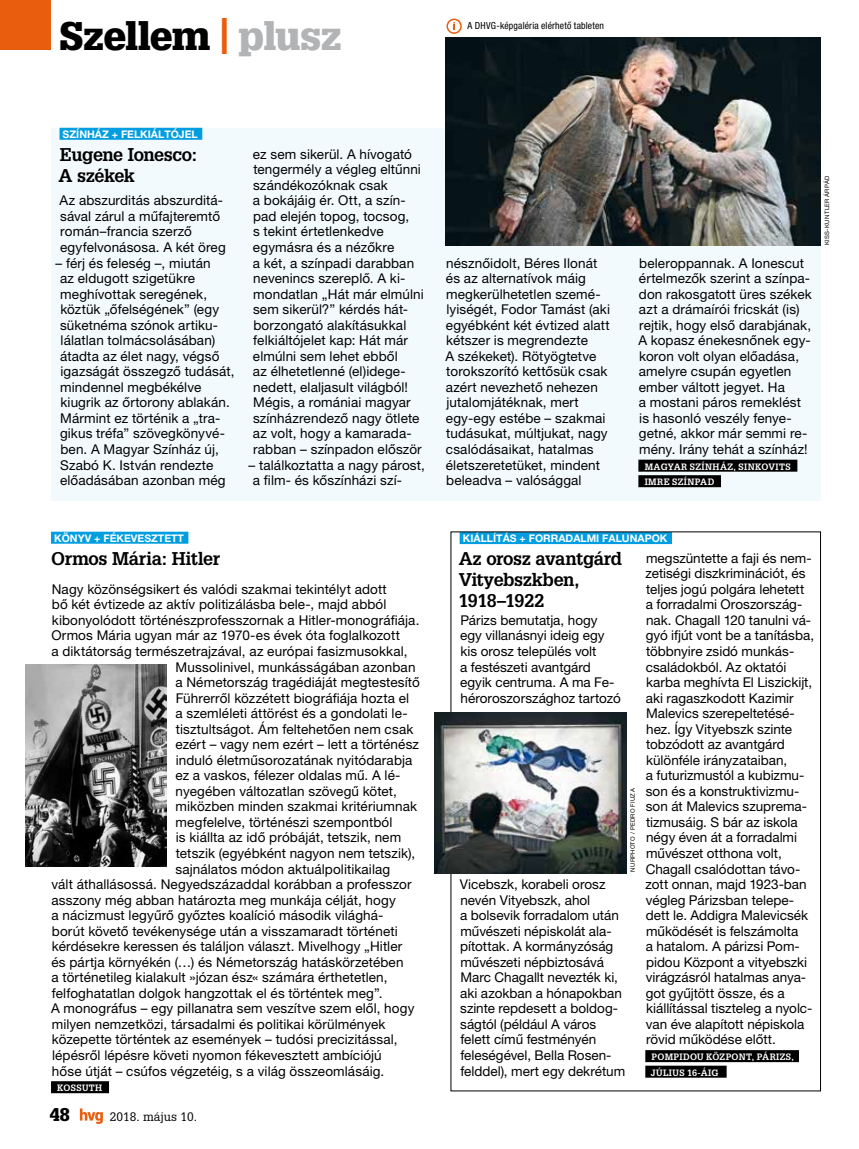
<style>
.page{position:relative;width:859px;height:1149px;background:#fff}
.page>*{position:absolute;margin:0;border:0;box-sizing:border-box;transform-origin:0 0}
.t1{font:900 39px "Glypha";letter-spacing:-.015em;color:#000}
.t2{font:700 18px/21px "Glypha";letter-spacing:-.025em;color:#000}
.t3{font:900 18px "Glypha";color:#000}
.t4{font:13.5px/15.5px "Helvetica Neue";letter-spacing:.01em;color:#000}
.t5{font:12px "Glypha";color:#000}
.t6{font:700 10.5px "Helvetica Neue";color:#fff}
.t7{font:9.75px "Helvetica Neue Cn";letter-spacing:.015em;color:#000}
.t8{font:700 9px/15.6px "Glypha";letter-spacing:.045em;color:#fff}
.t9{font:6px "Helvetica Neue";letter-spacing:.05em;color:#000}
.s1{font-size:36px;color:#e95d0f}
.s2{color:#b1b3b4}
</style>
<div class="page">
<div style="left:51px;top:531px;width:137px;height:12px;background:#009ee0"></div>
<div style="left:51px;top:1080px;width:58px;height:12px;background:#000"></div>
<div style="left:51px;top:128px;width:770px;height:372px;background:#f3fafd"></div>
<div style="left:60px;top:128px;width:142px;height:12px;background:#009ee0"></div>
<div style="left:638px;top:459px;width:159px;height:12px;background:#000"></div>
<div style="left:638px;top:475px;width:83px;height:12px;background:#000"></div>
<div style="left:460px;top:532px;width:212px;height:12px;background:#009ee0"></div>
<div style="left:645px;top:1049px;width:154px;height:12px;background:#000"></div>
<div style="left:645px;top:1065px;width:82px;height:12px;background:#000"></div>
<img style="left:445px;top:37px;width:376px;height:208px">
<img style="left:26px;top:664px;width:140px;height:202px">
<img style="left:434px;top:711px;width:192px;height:161px">
<div style="left:446px;top:19px;width:16px;height:15px;border:2px solid #e95d0f;border-radius:50%"></div>
<svg style="left:453px;top:22px;width:2px;height:8px"></svg>
<svg style="left:80px;top:1108px;width:23px;height:15px"></svg>
<div style="left:0;top:0;width:51px;height:50px;background:#e95d0f"></div>
<h1 class="t1" style="left:60px;top:12px;width:284px">Szellem <span class="s1">|</span> <span class="s2">plusz</span></h1>
<p class="t7" style="left:468px;top:20px;width:138px">A DHVG-képgaléria elérhető tableten</p>
<p class="t6" style="left:63px;top:127px;width:137px">SZÍNHÁZ + FELKIÁLTÓJEL</p>
<h2 class="t2" style="left:59px;top:143px;width:140px">Eugene Ionesco:<br>A székek</h2>
<p class="t4" style="left:60px;top:192px;width:168px">Az abszurditás abszurditá&shy;sával zárul a műfajteremtő román–francia szerző egyfelvonásosa. A két öreg</p>
<p class="t4" style="left:60px;top:254px;width:176px;text-indent:-4px">– férj és feleség –, miután<br>az eldugott szigetükre meghívottak seregének, köztük „őfelségének” (egy süketnéma szónok artiku&shy;lálatlan tolmácsolásában) átadta az élet nagy, végső igazságát összegző tudását, mindennel megbékélve kiugrik az őrtorony ablakán.<br>Mármint ez történik a „tra&shy;gikus tréfa” szövegkönyvé&shy;ben. A Magyar Színház új,<br>Szabó K. István rendezte előadásában azonban még</p>
<p class="t4" style="left:253px;top:146px;width:172px">ez sem sikerül. A hívogató tengermély a végleg eltűnni szándékozóknak csak<br>a bokájáig ér. Ott, a szín&shy;pad elején topog, tocsog,<br>s tekint értetlenkedve egymásra és a nézőkre<br>a két, a színpadi darabban nevenincs szereplő. A ki&shy;mondatlan „Hát már elmúlni sem sikerül?” kérdés hát&shy;borzongató alakításukkal felkiáltójelet kap: Hát már elmúlni sem lehet ebből<br>az élhetetlenné (el)idege&shy;nedett, elaljasult világból!<br>Mégis, a romániai magyar színházrendező nagy ötlete az volt, hogy a kamarada&shy;rabban – színpadon először</p>
<p class="t4" style="left:253px;top:456px;width:173px;text-indent:-4px">– találkoztatta a nagy párost, a film- és kőszínházi szí-</p>
<p class="t6" style="left:54px;top:531px;width:131px">KÖNYV + FÉKEVESZTETT</p>
<h2 class="t2" style="left:51px;top:547px;width:170px">Ormos Mária: Hitler</h2>
<p class="t4" style="left:52px;top:581px;width:337px">Nagy közönségsikert és valódi szakmai tekintélyt adott</p>
<p class="t4" style="left:52px;top:596px;width:336px">bő két évtizede az aktív politizálásba bele-, majd abból</p>
<p class="t4" style="left:52px;top:612px;width:369px">kibonyolódott történészprofesszornak a Hitler-monográfiája.</p>
<p class="t4" style="left:51px;top:627px;width:350px">Ormos Mária ugyan már az 1970-es évek óta foglalkozott</p>
<p class="t4" style="left:52px;top:643px;width:357px">a diktátorság természetrajzával, az európai fasizmusokkal,</p>
<p class="t4" style="left:176px;top:658px;width:241px">Mussolinivel, munkásságában azonban</p>
<p class="t4" style="left:175px;top:674px;width:246px">a Németország tragédiáját megtestesítő</p>
<p class="t4" style="left:176px;top:689px;width:235px">Führerről közzétett biográfiája hozta el</p>
<p class="t4" style="left:175px;top:705px;width:234px">a szemléleti áttörést és a gondolati le-</p>
<p class="t4" style="left:176px;top:720px;width:239px">tisztultságot. Ám feltehetően nem csak</p>
<p class="t4" style="left:175px;top:736px;width:245px">ezért – vagy nem ezért – lett a történész</p>
<p class="t4" style="left:176px;top:751px;width:238px">induló életműsorozatának nyitódarabja</p>
<p class="t4" style="left:175px;top:767px;width:227px">ez a vaskos, félezer oldalas mű. A lé-</p>
<p class="t4" style="left:176px;top:782px;width:223px">nyegében változatlan szövegű kötet,</p>
<p class="t4" style="left:176px;top:798px;width:243px">miközben minden szakmai kritériumnak</p>
<p class="t4" style="left:176px;top:813px;width:218px">megfelelve, történészi szempontból</p>
<p class="t4" style="left:176px;top:829px;width:227px">is kiállta az idő próbáját, tetszik, nem</p>
<p class="t4" style="left:176px;top:844px;width:241px">tetszik (egyébként nagyon nem tetszik),</p>
<p class="t4" style="left:175px;top:860px;width:216px">sajnálatos módon aktuálpolitikailag</p>
<p class="t4" style="left:52px;top:875px;width:361px">vált áthallásossá. Negyedszázaddal korábban a professzor</p>
<p class="t4" style="left:52px;top:891px;width:346px">asszony még abban határozta meg munkája célját, hogy</p>
<p class="t4" style="left:52px;top:907px;width:333px">a nácizmust legyűrő győztes koalíció második világhá-</p>
<p class="t4" style="left:52px;top:922px;width:347px">borút követő tevékenysége után a visszamaradt történeti</p>
<p class="t4" style="left:52px;top:938px;width:352px">kérdésekre keressen és találjon választ. Mivelhogy „Hitler</p>
<p class="t4" style="left:52px;top:953px;width:354px">és pártja környékén (…) és Németország hatáskörzetében</p>
<p class="t4" style="left:52px;top:969px;width:337px">a történetileg kialakult »józan ész« számára érthetetlen,</p>
<p class="t4" style="left:52px;top:984px;width:332px">felfoghatatlan dolgok hangzottak el és történtek meg”.</p>
<p class="t4" style="left:51px;top:1000px;width:365px">A monográfus – egy pillanatra sem veszítve szem elől, hogy</p>
<p class="t4" style="left:52px;top:1015px;width:335px">milyen nemzetközi, társadalmi és politikai körülmények</p>
<p class="t4" style="left:52px;top:1031px;width:347px">közepette történtek az események – tudósi precizitással,</p>
<p class="t4" style="left:52px;top:1046px;width:331px">lépésről lépésre követi nyomon fékevesztett ambíciójú</p>
<p class="t4" style="left:52px;top:1062px;width:334px">hőse útját – csúfos végzetéig, s a világ összeomlásáig.</p>
<p class="t8" style="left:57px;top:1079px;width:46px">KOSSUTH</p>
<h2 class="t3" style="left:50px;top:1102px;width:22px">48</h2>
<p class="t5" style="left:110px;top:1108px;width:89px">2018. május 10.</p>
<p class="t4" style="left:445px;top:254px;width:166px">nésznőidolt, Béres Ilonát és az alternatívok máig megkerülhetetlen szemé&shy;lyiségét, Fodor Tamást (aki egyébként két évtized alatt kétszer is megrendezte<br>A székeket). Rötyögtetve torokszorító kettősük csak azért nevezhető nehezen jutalomjátéknak, mert egy-egy estébe – szakmai tudásukat, múltjukat, nagy csalódásaikat, hatalmas életszeretetüket, mindent beleadva – valósággal</p>
<p class="t4" style="left:638px;top:254px;width:175px">beleroppannak. A Ionescut értelmezők szerint a színpa&shy;don rakosgatott üres székek azt a drámaírói fricskát (is) rejtik, hogy első darabjának,<br>A kopasz énekesnőnek egy&shy;koron volt olyan előadása, amelyre csupán egyetlen ember váltott jegyet. Ha<br>a mostani páros remeklést is hasonló veszély fenye&shy;getné, akkor már semmi re&shy;mény. Irány tehát a színház!</p>
<p class="t8" style="left:645px;top:458px;width:147px">MAGYAR SZÍNHÁZ, SINKOVITS<br>IMRE SZÍNPAD</p>
<p class="t9" style="left:823px;top:245px;width:71px;rotate:-90deg">Kiss-Kuntler Árpád</p>
<p class="t6" style="left:463px;top:531px;width:147px">KIÁLLÍTÁS + FORRADALMI FAL</p>
<p class="t6" style="left:622px;top:531px;width:39px">UNAPOK</p>
<h2 class="t2" style="left:459px;top:547px;width:165px">Az orosz avantgárd<br>Vityebszkben,<br>1918–1922</h2>
<p class="t4" style="left:460px;top:611px;width:162px">Párizs bemutatja, hogy egy villanásnyi ideig egy kis orosz település volt<br>a festészeti avantgárd egyik centruma. A ma Fe&shy;héroroszországhoz tartozó</p>
<p class="t4" style="left:645px;top:549px;width:170px">megszüntette a faji és nem&shy;zetiségi diszkriminációt, és teljes jogú polgára lehetett a forradalmi Oroszország&shy;nak. Chagall 120 tanulni vá&shy;gyó ifjút vont be a tanításba, többnyire zsidó munkás&shy;családokból. Az oktatói karba meghívta El Liszickijt, aki ragaszkodott Kazimir<br>Malevics szerepeltetésé&shy;hez. Így Vityebszk szinte tobzódott az avantgárd különféle irányzataiban,<br>a futurizmustól a kubizmu&shy;son és a konstruktivizmu&shy;son át Malevics szuprema&shy;tizmusáig. S bár az iskola négy éven át a forradalmi művészet otthona volt,<br>Chagall csalódottan távo&shy;zott onnan, majd 1923-ban végleg Párizsban telepe&shy;dett le. Addigra Malevicsék működését is felszámolta<br>a hatalom. A párizsi Pom&shy;pidou Központ a vityebszki virágzásról hatalmas anya&shy;got gyűjtött össze, és a kiállítással tiszteleg a nyolc&shy;van éve alapított népiskola rövid működése előtt.</p>
<p class="t8" style="left:651px;top:1048px;width:144px">POMPIDOU KÖZPONT, PÁRIZS,<br>JÚLIUS 16-ÁIG</p>
<p class="t9" style="left:629px;top:871px;width:84px;rotate:-90deg">NurPhoto / Pedro Fi uza</p>
<p class="t4" style="left:460px;top:875px;width:167px">Vicebszk, korabeli orosz nevén Vityebszk, ahol<br>a bolsevik forradalom után művészeti népiskolát ala&shy;pítottak. A kormányzóság művészeti népbiztosává<br>Marc Chagallt nevezték ki, aki azokban a hónapokban szinte repdesett a boldog&shy;ságtól (például A város felett című festményén feleségével, Bella Rosen&shy;felddel), mert egy dekrétum</p>
</div>
